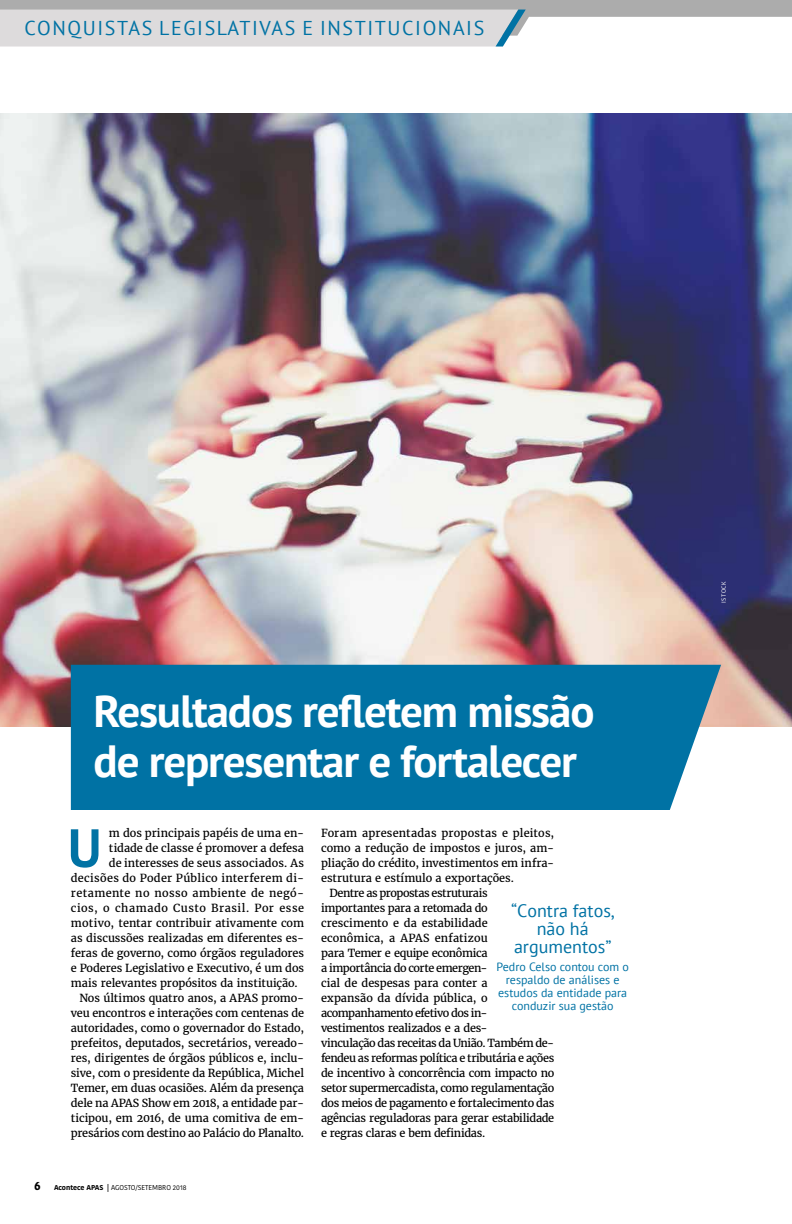
<style>
.page{position:relative;width:792px;height:1224px;background:#fff}
.page>*{position:absolute;margin:0;border:0;box-sizing:border-box;transform-origin:0 0}
.t1{font:700 53.9px "PT Sans";color:#0072a4}
.t2{font:700 45px/50px "PT Sans";letter-spacing:-.025em;color:#fff}
.t3{font:20px "PT Sans";letter-spacing:.08em;color:#0072a4}
.t4{font:18px/18px "PT Sans";color:#0072a4;text-align:center}
.t5{font:12px/13px "PT Sans";color:#0072a4;text-align:center}
.t6{font:700 12px "Kohinoor Bangla";color:#000}
.t7{font:11px "Merriweather";letter-spacing:-.01em;color:#000}
.t8{font:11px "Merriweather";letter-spacing:-.03em;color:#000}
.t9{font:11px "Merriweather";letter-spacing:-.04em;color:#000}
.t10{font:11px "Merriweather";letter-spacing:-.035em;color:#000}
.t11{font:11px "Merriweather";letter-spacing:.01em;color:#000}
.t12{font:11px "Merriweather";letter-spacing:.025em;color:#000}
.t13{font:11px "Merriweather";letter-spacing:.02em;color:#000}
.t14{font:11px "Merriweather";letter-spacing:.045em;color:#000}
.t15{font:11px "Merriweather";letter-spacing:.03em;color:#000}
.t16{font:11px "Merriweather";letter-spacing:-.045em;color:#000}
.t17{font:7px "Kohinoor Bangla";letter-spacing:-.005em;color:#000}
.t18{font:6px "PT Sans";letter-spacing:.075em;color:#fff}
.s1{font-weight:700}
</style>
<div class="page">
<svg style="left:0;top:0;width:792px;height:47px"></svg>
<img style="left:0;top:113px;width:792px;height:614px">
<div style="left:71px;top:665px;width:650px;height:145px;background:#0072a4"></div>
<h3 class="t3" style="left:25px;top:16px;width:461px">CONQUISTAS LEGISLATIVAS E INSTITUCIONAIS</h3>
<h2 class="t2" style="left:94px;top:686px;width:502px">Resultados refletem missão de representar e fortalecer</h2>
<h1 class="t1" style="left:68px;top:812px;width:35px">U</h1>
<p class="t7" style="left:109px;top:826px;width:197px">m dos principais papéis de uma en-</p>
<p class="t7" style="left:109px;top:841px;width:197px">tidade de classe é promover a defesa</p>
<p class="t11" style="left:109px;top:856px;width:197px">de interesses de seus associados. As</p>
<p class="t12" style="left:71px;top:871px;width:235px">decisões do Poder Público interferem di-</p>
<p class="t15" style="left:71px;top:886px;width:235px">retamente no nosso ambiente de negó-</p>
<p class="t14" style="left:71px;top:901px;width:235px">cios, o chamado Custo Brasil. Por esse</p>
<p class="t7" style="left:71px;top:916px;width:235px">motivo, tentar contribuir ativamente com</p>
<p class="t7" style="left:71px;top:931px;width:235px">as discussões realizadas em diferentes es-</p>
<p class="t7" style="left:71px;top:946px;width:235px">feras de governo, como órgãos reguladores</p>
<p class="t7" style="left:71px;top:961px;width:235px">e Poderes Legislativo e Executivo, é um dos</p>
<p class="t7" style="left:71px;top:976px;width:228px">mais relevantes propósitos da instituição.</p>
<p class="t7" style="left:79px;top:991px;width:226px">Nos últimos quatro anos, a APAS promo-</p>
<p class="t7" style="left:71px;top:1006px;width:235px">veu encontros e interações com centenas de</p>
<p class="t7" style="left:71px;top:1021px;width:235px">autoridades, como o governador do Estado,</p>
<p class="t7" style="left:71px;top:1036px;width:235px">prefeitos, deputados, secretários, vereado-</p>
<p class="t7" style="left:71px;top:1051px;width:235px">res, dirigentes de órgãos públicos e, inclu-</p>
<p class="t7" style="left:71px;top:1066px;width:235px">sive, com o presidente da República, Michel</p>
<p class="t7" style="left:71px;top:1081px;width:235px">Temer, em duas ocasiões. Além da presença</p>
<p class="t7" style="left:71px;top:1096px;width:235px">dele na APAS Show em 2018, a entidade par-</p>
<p class="t7" style="left:71px;top:1111px;width:235px">ticipou, em 2016, de uma comitiva de em-</p>
<p class="t7" style="left:71px;top:1126px;width:235px">presários com destino ao Palácio do Planalto.</p>
<p class="t6" style="left:34px;top:1175px;width:8px">6</p>
<p class="t17" style="left:54px;top:1182px;width:134px"><span class="s1">Acontece APAS |</span> AGOSTO/SETEMBRO 2018</p>
<p class="t13" style="left:321px;top:826px;width:235px">Foram apresentadas propostas e pleitos,</p>
<p class="t7" style="left:321px;top:841px;width:235px">como a redução de impostos e juros, am-</p>
<p class="t7" style="left:321px;top:856px;width:235px">pliação do crédito, investimentos em infra-</p>
<p class="t7" style="left:321px;top:871px;width:194px">estrutura e estímulo a exportações.</p>
<p class="t10" style="left:330px;top:886px;width:160px">Dentre as propostas estruturais</p>
<p class="t8" style="left:321px;top:901px;width:168px">importantes para a retomada do</p>
<p class="t7" style="left:321px;top:916px;width:168px">crescimento e da estabilidade</p>
<p class="t11" style="left:321px;top:931px;width:168px">econômica, a APAS enfatizou</p>
<p class="t8" style="left:321px;top:946px;width:168px">para Temer e equipe econômica</p>
<p class="t9" style="left:321px;top:961px;width:168px">a importância do corte emergen-</p>
<p class="t7" style="left:321px;top:976px;width:168px">cial de despesas para conter a</p>
<p class="t7" style="left:321px;top:991px;width:168px">expansão da dívida pública, o</p>
<p class="t16" style="left:321px;top:1006px;width:168px">acompanhamento efetivo dos in-</p>
<p class="t8" style="left:321px;top:1021px;width:168px">vestimentos realizados e a des-</p>
<p class="t9" style="left:321px;top:1036px;width:235px">vinculação das receitas da União. Também de-</p>
<p class="t9" style="left:321px;top:1051px;width:235px">fendeu as reformas política e tributária e ações</p>
<p class="t8" style="left:321px;top:1066px;width:235px">de incentivo à concorrência com impacto no</p>
<p class="t10" style="left:321px;top:1081px;width:235px">setor supermercadista, como regulamentação</p>
<p class="t10" style="left:321px;top:1096px;width:235px">dos meios de pagamento e fortalecimento das</p>
<p class="t8" style="left:321px;top:1111px;width:235px">agências reguladoras para gerar estabilidade</p>
<p class="t7" style="left:321px;top:1126px;width:166px">e regras claras e bem definidas.</p>
<h3 class="t4" style="left:511px;top:901px;width:105px">“Contra fatos, não há argumentos”</h3>
<p class="t5" style="left:497px;top:960px;width:134px">Pedro Celso contou com o respaldo de análises e estudos da entidade para conduzir sua gestão</p>
<p class="t18" style="left:720px;top:603px;width:23px;rotate:-90deg">ISTOCK</p>
</div>
